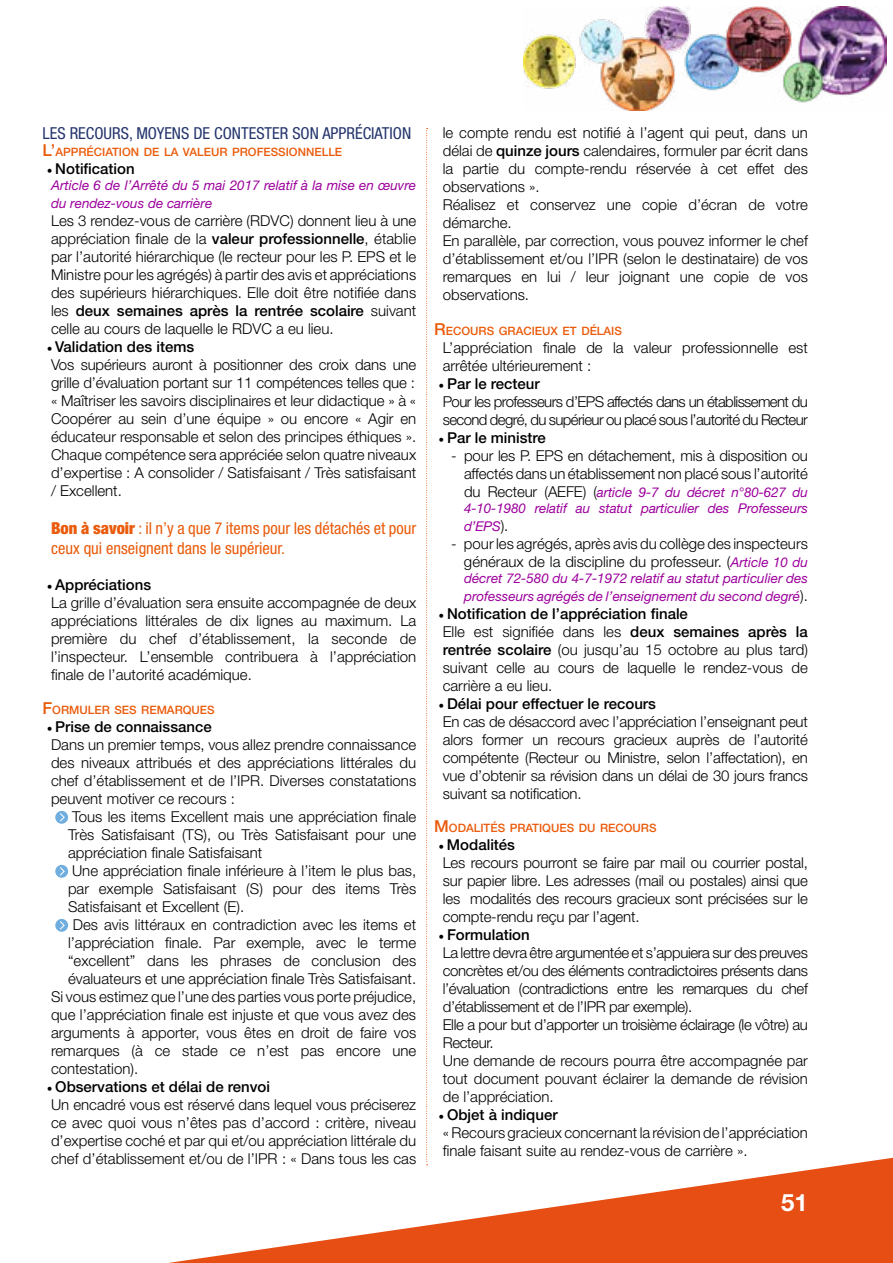
<style>
.page{position:relative;width:893px;height:1263px;background:#fff}
.page>*{position:absolute;margin:0;border:0;box-sizing:border-box;transform-origin:0 0}
.t1{font:700 24px "Helvetica Neue LT Pro";color:#fff}
.t2{font:condensed 16.5px/19.8px "Helvetica Neue LT Pro";color:#ea5b0b}
.t3{font:condensed 16.5px "Helvetica Neue LT Pro";color:#24356d}
.t4{font:300 15px/18px "Helvetica Neue LT Pro";color:#000}
.t5{font:300 15px/18px "Helvetica Neue LT Pro";letter-spacing:-.025em;color:#000}
.t6{font:300 15px/18px "Helvetica Neue LT Pro";letter-spacing:-.04em;color:#000}
.t7{font:500 15px "Helvetica Neue LT Pro";color:#000}
.t8{font:italic 13.5px/18px "Helvetica Neue LT Pro";color:#9c009c}
.t9{font:500 11.55px "Helvetica Neue LT Pro";color:#ea5b0b}
.s1{font-size:16.5px}
.s2{font-family:"Minion Pro";font-weight:400}
.s3{font-weight:500}
.s4{font-weight:900}
.s5{font-weight:300;font-style:normal;font-size:15px;color:#000}
.s6{font-weight:400;font-style:italic;font-size:13.5px;color:#9c009c}
</style>
<div class="page">
<svg style="left:168px;top:1157px;width:725px;height:106px"></svg>
<img style="left:523px;top:6px;width:364px;height:105px">
<div style="left:55px;top:811px;width:13px;height:13px;background:#70aedf;border-radius:50%"></div>
<svg style="left:60px;top:813px;width:5px;height:8px"></svg>
<div style="left:55px;top:865px;width:13px;height:13px;background:#70aedf;border-radius:50%"></div>
<svg style="left:60px;top:867px;width:5px;height:8px"></svg>
<div style="left:55px;top:919px;width:13px;height:13px;background:#70aedf;border-radius:50%"></div>
<svg style="left:60px;top:921px;width:5px;height:8px"></svg>
<svg style="left:426px;top:128px;width:2px;height:1037px"></svg>
<p class="t3" style="left:43px;top:124px;width:370px">LES RECOURS, MOYENS DE CONTESTER SON APPRÉCIATION</p>
<p class="t9" style="left:43px;top:145px;width:301px"><span class="s1">L’</span>APPRÉCIATION DE LA VALEUR PROFESSIONNELLE</p>
<p class="t7" style="left:47px;top:160px;width:89px"><span class="s2">•</span> Notification</p>
<p class="t8" style="left:51px;top:176px;width:367px">Article 6 de l’Arrêté du 5 mai 2017 relatif à la mise en œuvre du rendez-vous de carrière</p>
<p class="t4" style="left:51px;top:211px;width:367px;text-align:justify">Les 3 rendez-vous de carrière (RDVC) donnent lieu à une appréciation finale de la <span class="s3">valeur professionnelle</span>, établie par l’autorité hiérarchique (le recteur pour les P. EPS et le Ministre pour les agrégés) à partir des avis et appréciations des supérieurs hiérarchiques. Elle doit être notifiée dans les <span class="s3">deux semaines après la rentrée scolaire</span> suivant celle au cours de laquelle le RDVC a eu lieu.</p>
<p class="t4" style="left:47px;top:337px;width:371px"><span class="s2">•</span> <span class="s3">Validation des items<br></span>Vos supérieurs auront à positionner des croix dans une grille d’évaluation portant sur 11 compétences telles que : « Maîtriser les savoirs disciplinaires et leur didactique » à « Coopérer au sein d’une équipe » ou encore « Agir en éducateur responsable et selon des principes éthiques ».<br>Chaque compétence sera appréciée selon quatre niveaux d’expertise : A consolider / Satisfaisant / Très satisfaisant / Excellent.</p>
<p class="t2" style="left:51px;top:518px;width:367px"><span class="s4">Bon à savoir</span> : il n’y a que 7 items pour les détachés et pour ceux qui enseignent dans le supérieur.</p>
<p class="t4" style="left:47px;top:575px;width:371px"><span class="s2">•</span> <span class="s3">Appréciations<br></span>La grille d’évaluation sera ensuite accompagnée de deux appréciations littérales de dix lignes au maximum. La première du chef d’établissement, la seconde de l’inspecteur. L’ensemble contribuera à l’appréciation finale de l’autorité académique.</p>
<p class="t9" style="left:43px;top:703px;width:174px"><span class="s1">F</span>ORMULER SES REMARQUES</p>
<p class="t4" style="left:47px;top:717px;width:371px"><span class="s2">•</span> <span class="s3">Prise de connaissance<br></span>Dans un premier temps, vous allez prendre connaissance des niveaux attribués et des appréciations littérales du chef d’établissement et de l’IPR. Diverses constatations peuvent motiver ce recours :</p>
<p class="t4" style="left:72px;top:807px;width:345px">Tous les items Excellent mais une appréciation finale</p>
<p class="t4" style="left:68px;top:825px;width:350px">Très Satisfaisant (TS), ou Très Satisfaisant pour une</p>
<p class="t4" style="left:68px;top:843px;width:196px">appréciation finale Satisfaisant</p>
<p class="t4" style="left:72px;top:861px;width:346px">Une appréciation finale inférieure à l’item le plus bas,</p>
<p class="t4" style="left:68px;top:879px;width:350px">par exemple Satisfaisant (S) pour des items Très</p>
<p class="t4" style="left:68px;top:897px;width:178px">Satisfaisant et Excellent (E).</p>
<p class="t4" style="left:73px;top:915px;width:345px">Des avis littéraux en contradiction avec les items et</p>
<p class="t4" style="left:68px;top:933px;width:350px">l’appréciation finale. Par exemple, avec le terme</p>
<p class="t4" style="left:68px;top:951px;width:350px">“excellent” dans les phrases de conclusion des</p>
<p class="t4" style="left:68px;top:969px;width:350px">évaluateurs et une appréciation finale Très Satisfaisant.</p>
<p class="t4" style="left:51px;top:987px;width:367px">Si vous estimez que l’une des parties vous porte préjudice,</p>
<p class="t4" style="left:51px;top:1005px;width:367px">que l’appréciation finale est injuste et que vous avez des</p>
<p class="t4" style="left:51px;top:1023px;width:367px">arguments à apporter, vous êtes en droit de faire vos</p>
<p class="t4" style="left:51px;top:1041px;width:367px">remarques (à ce stade ce n’est pas encore une</p>
<p class="t4" style="left:51px;top:1059px;width:89px">contestation).</p>
<p class="t4" style="left:47px;top:1077px;width:371px"><span class="s2">•</span> <span class="s3">Observations et délai de renvoi<br></span>Un encadré vous est réservé dans lequel vous préciserez ce avec quoi vous n’êtes pas d’accord : critère, niveau d’expertise coché et par qui et/ou appréciation littérale du chef d’établissement et/ou de l’IPR : « Dans tous les cas</p>
<p class="t4" style="left:443px;top:124px;width:367px">le compte rendu est notifié à l’agent qui peut, dans un délai de <span class="s3">quinze jours</span> calendaires, formuler par écrit dans la partie du compte-rendu réservée à cet effet des observations ».<br>Réalisez et conservez une copie d’écran de votre démarche.<br>En parallèle, par correction, vous pouvez informer le chef d’établissement et/ou l’IPR (selon le destinataire) de vos remarques en lui / leur joignant une copie de vos observations.</p>
<p class="t9" style="left:434px;top:324px;width:189px"><span class="s1">R</span>ECOURS GRACIEUX ET DÉLAIS</p>
<p class="t4" style="left:443px;top:338px;width:367px">L’appréciation finale de la valeur professionnelle est arrêtée ultérieurement :</p>
<p class="t6" style="left:438px;top:374px;width:371px"><span class="s2">•</span> <span class="s3">Par le recteur<br></span>Pour les professeurs d’EPS affectés dans un établissement du second degré, du supérieur ou placé sous l’autorité du Recteur</p>
<p class="t7" style="left:438px;top:428px;width:109px"><span class="s2">•</span> Par le ministre</p>
<p class="t4" style="left:451px;top:446px;width:358px;text-align:right">- pour les P. EPS en détachement, mis à disposition ou affectés dans un établissement non placé sous l’autorité</p>
<p class="t8" style="left:464px;top:484px;width:345px;line-height:16.2px"><span class="s5">du Recteur (AEFE) (</span>article 9-7 du décret n°80-627 du<br>4-10-1980 relatif au statut particulier des Professeurs</p>
<p class="t8" style="left:464px;top:517px;width:46px">d’EPS<span class="s5">).</span></p>
<p class="t4" style="left:451px;top:534px;width:358px;text-align:right">- pour les agrégés, après avis du collège des inspecteurs généraux de la discipline du professeur. (<span class="s6">Article 10 du</span></p>
<p class="t8" style="left:464px;top:569px;width:345px">décret 72-580 du 4-7-1972 relatif au statut particulier des professeurs agrégés de l’enseignement du second degré<span class="s5">).</span></p>
<p class="t4" style="left:438px;top:605px;width:371px"><span class="s2">•</span> <span class="s3">Notification de l’appréciation finale<br></span>Elle est signifiée dans les <span class="s3">deux semaines après la rentrée scolaire</span> (ou jusqu’au 15 octobre au plus tard) suivant celle au cours de laquelle le rendez-vous de carrière a eu lieu.</p>
<p class="t4" style="left:438px;top:695px;width:371px"><span class="s2">•</span> <span class="s3">Délai pour effectuer le recours<br></span>En cas de désaccord avec l’appréciation l’enseignant peut alors former un recours gracieux auprès de l’autorité compétente (Recteur ou Ministre, selon l’affectation), en vue d’obtenir sa révision dans un délai de 30 jours francs suivant sa notification.</p>
<p class="t9" style="left:434px;top:821px;width:224px"><span class="s1">M</span> ODALITÉS PRATIQUES DU RECOURS</p>
<p class="t4" style="left:438px;top:836px;width:371px"><span class="s2">•</span> <span class="s3">Modalités<br></span>Les recours pourront se faire par mail ou courrier postal, sur papier libre. Les adresses (mail ou postales) ainsi que les modalités des recours gracieux sont précisées sur le compte-rendu reçu par l’agent.</p>
<p class="t5" style="left:438px;top:926px;width:371px"><span class="s2">•</span> <span class="s3">Formulation<br></span>La lettre devra être argumentée et s’appuiera sur des preuves concrètes et/ou des éléments contradictoires présents dans l’évaluation (contradictions entre les remarques du chef d’établissement et de l’IPR par exemple).<br>Elle a pour but d’apporter un troisième éclairage (le vôtre) au Recteur.<br>Une demande de recours pourra être accompagnée par tout document pouvant éclairer la demande de révision de l’appréciation.</p>
<p class="t4" style="left:438px;top:1106px;width:371px"><span class="s2">•</span> <span class="s3">Objet à indiquer<br></span>« Recours gracieux concernant la révision de l’appréciation finale faisant suite au rendez-vous de carrière ».</p>
<h1 class="t1" style="left:781px;top:1187px;width:28px">51</h1>
</div>
